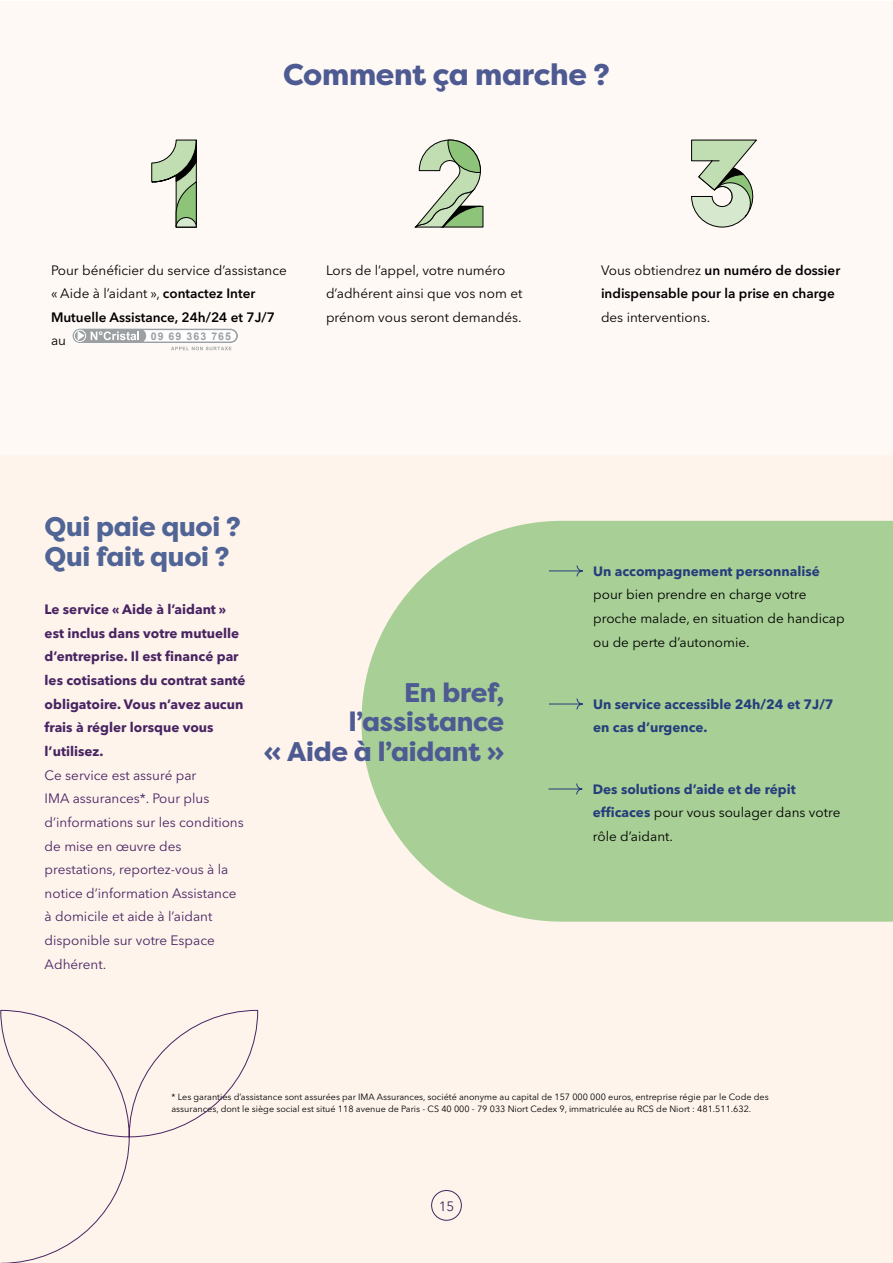
<style>
.page{position:relative;width:893px;height:1263px;background:#fff}
.page>*{position:absolute;margin:0;border:0;box-sizing:border-box;transform-origin:0 0}
.Titres_Fiches_H2{font:800 30px "Filson Pro";letter-spacing:-.01em;color:#4e5a92}
.Titres_Fiches_H2-2{font:800 27px/29.7px "Filson Pro";letter-spacing:-.01em;color:#4e5a92;text-align:right}
.Titres_Fiches_H2-3{font:800 27px/29.7px "Filson Pro";letter-spacing:-.01em;color:#506496}
.t1{font:13.5px/23.7px "Avenir Next LT Pro";color:#000}
.t2{font:13.5px/23.7px "Avenir Next LT Pro";color:#482462}
.t3{font:700 13.5px/23.7px "Avenir Next LT Pro";color:#482462}
.t4{font:600 13.5px/23.7px "Avenir Next LT Pro";color:#000}
.t5{font:700 13.5px/23.7px "Avenir Next LT Pro";color:#253e7c}
.t6{font:13.5px "Avenir Next LT Pro";color:#412761}
.t7{font:700 10.65px "Arial";letter-spacing:.1em;color:#9ca0a3}
.t8{font:9px/12px "Avenir Next LT Pro";color:#000}
.s1{font-weight:600}
.s2{font-weight:400}
.s3{font-weight:700;color:#253e7c}
</style>
<div class="page">
<div style="left:0;top:1px;width:893px;height:1262px;background:#fef4ec"></div>
<div style="left:0;top:1px;width:893px;height:454px;background:#fff9f6"></div>
<svg style="left:361px;top:521px;width:532px;height:401px;background:#aed29c"></svg>
<svg style="left:548px;top:565px;width:35px;height:12px"></svg>
<svg style="left:548px;top:698px;width:35px;height:12px"></svg>
<svg style="left:548px;top:783px;width:35px;height:12px"></svg>
<svg style="left:151px;top:140px;width:46px;height:88px"></svg>
<svg style="left:414px;top:140px;width:67px;height:88px"></svg>
<svg style="left:691px;top:140px;width:66px;height:88px"></svg>
<svg style="left:0;top:1010px;width:258px;height:253px"></svg>
<svg style="left:71px;top:327px;width:168px;height:17px"></svg>
<svg style="left:73px;top:329px;width:165px;height:21px"></svg>
<div style="left:431px;top:1190px;width:31px;height:30px;border:1px solid #412761;border-radius:50%"></div>
<h2 class="Titres_Fiches_H2" style="left:283px;top:56px;width:328px">Comment ça marche ?</h2>
<p class="t1" style="left:51px;top:258px;width:237px">Pour bénéficier du service d’assistance « Aide à l’aidant », <span class="s1">contactez Inter<br>Mutuelle Assistance, 24h/24 et 7J/7 </span>au</p>
<p class="t1" style="left:326px;top:258px;width:198px">Lors de l’appel, votre numéro d’adhérent ainsi que vos nom et prénom vous seront demandés.</p>
<p class="t4" style="left:601px;top:258px;width:241px"><span class="s2">Vous obtiendrez</span> un numéro de dossier indispensable pour la prise en charge <span class="s2">des interventions.</span></p>
<p class="t7" style="left:151px;top:329px;width:82px">09 69 363 765</p>
<h2 class="Titres_Fiches_H2-3" style="left:45px;top:512px;width:198px">Qui paie quoi ?<br>Qui fait quoi ?</h2>
<p class="t3" style="left:45px;top:597px;width:203px">Le service « Aide à l’aidant » est inclus dans votre mutuelle d’entreprise. Il est financé par les cotisations du contrat santé obligatoire. Vous n’avez aucun frais à régler lorsque vous l’utilisez.</p>
<p class="t2" style="left:45px;top:763px;width:201px">Ce service est assuré par<br>IMA assurances*. Pour plus d’informations sur les conditions de mise en œuvre des prestations, reportez-vous à la notice d’information Assistance à domicile et aide à l’aidant disponible sur votre Espace<br>Adhérent.</p>
<h2 class="Titres_Fiches_H2-2" style="left:264px;top:678px;width:242px">En bref, l’assistance<br>« Aide à l’aidant »</h2>
<p class="t1" style="left:593px;top:559px;width:253px"><span class="s3">Un accompagnement personnalisé </span>pour bien prendre en charge votre proche malade, en situation de handicap ou de perte d’autonomie.</p>
<p class="t5" style="left:593px;top:692px;width:242px">Un service accessible 24h/24 et 7J/7 en cas d’urgence.</p>
<p class="t1" style="left:593px;top:777px;width:249px"><span class="s3">Des solutions d’aide et de répit efficaces</span> pour vous soulager dans votre rôle d’aidant.</p>
<p class="t8" style="left:172px;top:1090px;width:599px">* Les garanties d’assistance sont assurées par IMA Assurances, société anonyme au capital de 157 000 000 euros, entreprise régie par le Code des assurances, dont le siège social est situé 118 avenue de Paris - CS 40 000 - 79 033 Niort Cedex 9, immatriculée au RCS de Niort : 481.511.632.</p>
<p class="t6" style="left:439px;top:1198px;width:17px">15</p>
</div>
